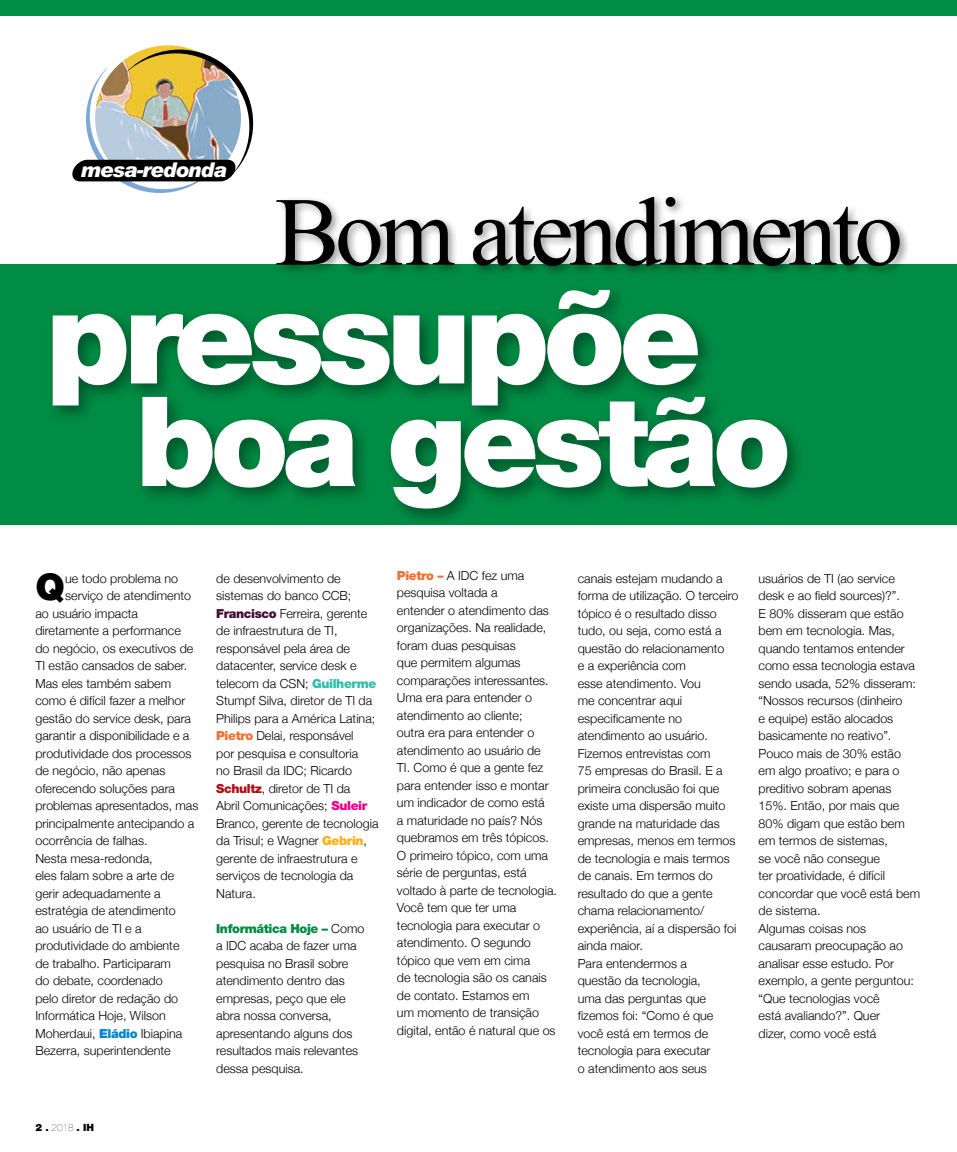
<style>
.page{position:relative;width:957px;height:1152px;background:#fff}
.page>*{position:absolute;margin:0;border:0;box-sizing:border-box;transform-origin:0 0}
.t1{font:900 131px "Helvetica Neue LT Std";letter-spacing:-.05em;color:#fff}
.t2{font:900 124.75px "Helvetica Neue LT Std";letter-spacing:-.05em;color:#fff}
.t3{font:97.5px "Times New Roman";letter-spacing:-.05em;color:#000}
.t4{font:900 37px "Helvetica Neue LT Std";color:#000}
.t5{font:italic 900 20.38px "Arial";letter-spacing:-.05em;color:#fff}
.t6{font:300 12.5px/17.5px "Helvetica Neue";color:#000}
.t7{font:900 12.5px "Helvetica Neue LT Std";letter-spacing:-.03em;color:#008c44}
.t8{font:900 10px "Helvetica Neue LT Std";color:#000}
.s1{font-family:"Helvetica Neue LT Std";font-weight:900;color:#0085cb}
.s2{font-family:"Helvetica Neue LT Std";font-weight:900;color:#460c36}
.s3{font-family:"Helvetica Neue LT Std";font-weight:900;color:#32bcad}
.s4{font-family:"Helvetica Neue LT Std";font-weight:900;color:#f37032}
.s5{font-family:"Helvetica Neue LT Std";font-weight:900;color:#b11116}
.s6{font-family:"Helvetica Neue LT Std";font-weight:900;color:#ec008c}
.s7{font-family:"Helvetica Neue LT Std";font-weight:900;color:#fcaf17}
.s8{font-family:"Helvetica Neue";font-weight:300;color:#000}
.s9{font-weight:200}
</style>
<div class="page">
<div style="left:0;top:265px;width:957px;height:260px;background:#008c44"></div>
<img style="left:72px;top:45px;width:181px;height:148px">
<div style="left:273px;top:193px;width:638px;height:84px;background:#000;opacity:.4"></div>
<div style="left:46px;top:283px;width:759px;height:245px;background:#000;opacity:.4"></div>
<div style="left:0;top:0;width:957px;height:15px;background:#008c44"></div>
<h3 class="t5" style="left:81px;top:157px;width:147px">mesa-redonda</h3>
<h3 class="t3" style="left:275px;top:166px;width:630px">Bom atendimento</h3>
<h1 class="t1" style="left:46px;top:258px;width:657px">pressupõe</h1>
<h2 class="t2" style="left:136px;top:367px;width:657px">boa gestão</h2>
<h3 class="t4" style="left:35px;top:565px;width:31px">Q</h3>
<p class="t6" style="left:65px;top:568px;width:114px">ue todo problema no</p>
<p class="t6" style="left:65px;top:586px;width:127px">serviço de atendimento</p>
<p class="t6" style="left:35px;top:603px;width:104px">ao usuário impacta</p>
<p class="t6" style="left:35px;top:621px;width:147px">diretamente a performance</p>
<p class="t6" style="left:35px;top:638px;width:159px">do negócio, os executivos de</p>
<p class="t6" style="left:35px;top:656px;width:153px">TI estão cansados de saber.</p>
<p class="t6" style="left:35px;top:673px;width:137px">Mas eles também sabem</p>
<p class="t6" style="left:35px;top:691px;width:152px">como é difícil fazer a melhor</p>
<p class="t6" style="left:35px;top:708px;width:157px">gestão do service desk, para</p>
<p class="t6" style="left:35px;top:726px;width:155px">garantir a disponibilidade e a</p>
<p class="t6" style="left:35px;top:743px;width:158px">produtividade dos processos</p>
<p class="t6" style="left:35px;top:761px;width:131px">de negócio, não apenas</p>
<p class="t6" style="left:35px;top:778px;width:141px">oferecendo soluções para</p>
<p class="t6" style="left:35px;top:796px;width:164px">problemas apresentados, mas</p>
<p class="t6" style="left:35px;top:813px;width:160px">principalmente antecipando a</p>
<p class="t6" style="left:35px;top:831px;width:114px">ocorrência de falhas.</p>
<p class="t6" style="left:35px;top:848px;width:119px">Nesta mesa-redonda,</p>
<p class="t6" style="left:35px;top:866px;width:140px">eles falam sobre a arte de</p>
<p class="t6" style="left:35px;top:883px;width:127px">gerir adequadamente a</p>
<p class="t6" style="left:35px;top:901px;width:142px">estratégia de atendimento</p>
<p class="t6" style="left:35px;top:918px;width:108px">ao usuário de TI e a</p>
<p class="t6" style="left:35px;top:936px;width:146px">produtividade do ambiente</p>
<p class="t6" style="left:35px;top:953px;width:137px">de trabalho. Participaram</p>
<p class="t6" style="left:35px;top:971px;width:129px">do debate, coordenado</p>
<p class="t6" style="left:35px;top:988px;width:144px">pelo diretor de redação do</p>
<p class="t6" style="left:35px;top:1006px;width:132px">Informática Hoje, Wilson</p>
<p class="t6" style="left:35px;top:1023px;width:148px">Moherdaui, <span class="s1">Eládio</span> Ibiapina</p>
<p class="t6" style="left:35px;top:1041px;width:137px">Bezerra, superintendente</p>
<p class="t6" style="left:216px;top:568px;width:164px">de desenvolvimento de sistemas do banco CCB;<br><span class="s2">Francisco</span> Ferreira, gerente de infraestrutura de TI, responsável pela área de datacenter, service desk e telecom da CSN; <span class="s3">Guilherme<br></span>Stumpf Silva, diretor de TI da<br>Philips para a América Latina;<br><span class="s4">Pietro</span> Delai, responsável<br>por pesquisa e consultoria<br>no Brasil da IDC; Ricardo<br><span class="s5">Schultz</span>, diretor de TI da<br>Abril Comunicações; <span class="s6">Suleir<br></span>Branco, gerente de tecnologia da Trisul; e Wagner <span class="s7">Gebrin</span>, gerente de infraestrutura e serviços de tecnologia da<br>Natura.</p>
<p class="t7" style="left:216px;top:921px;width:150px">Informática Hoje – <span class="s8">Como</span></p>
<p class="t6" style="left:216px;top:936px;width:143px">a IDC acaba de fazer uma pesquisa no Brasil sobre atendimento dentro das empresas, peço que ele abra nossa conversa, apresentando alguns dos resultados mais relevantes dessa pesquisa.</p>
<p class="t6" style="left:397px;top:565px;width:162px"><span class="s4">Pietro –</span> A IDC fez uma pesquisa voltada a<br>entender o atendimento das organizações. Na realidade, foram duas pesquisas<br>que permitem algumas comparações interessantes.<br>Uma era para entender o atendimento ao cliente;<br>outra era para entender o atendimento ao usuário de<br>TI. Como é que a gente fez para entender isso e montar um indicador de como está<br>a maturidade no país? Nós quebramos em três tópicos.<br>O primeiro tópico, com uma série de perguntas, está voltado à parte de tecnologia.<br>Você tem que ter uma tecnologia para executar o atendimento. O segundo tópico que vem em cima<br>de tecnologia são os canais de contato. Estamos em<br>um momento de transição digital, então é natural que os</p>
<p class="t6" style="left:578px;top:568px;width:162px">canais estejam mudando a forma de utilização. O terceiro tópico é o resultado disso tudo, ou seja, como está a questão do relacionamento<br>e a experiência com<br>esse atendimento. Vou<br>me concentrar aqui especificamente no atendimento ao usuário.<br>Fizemos entrevistas com<br>75 empresas do Brasil. E a primeira conclusão foi que existe uma dispersão muito grande na maturidade das empresas, menos em termos de tecnologia e mais termos de canais. Em termos do resultado do que a gente chama relacionamento/ experiência, aí a dispersão foi ainda maior.<br>Para entendermos a<br>questão da tecnologia,<br>uma das perguntas que fizemos foi: “Como é que você está em termos de tecnologia para executar<br>o atendimento aos seus</p>
<p class="t8" style="left:35px;top:1122px;width:60px">2 . <span class="s9">2018</span> . IH</p>
<p class="t6" style="left:758px;top:568px;width:163px">usuários de TI (ao service desk e ao field sources)?”.<br>E 80% disseram que estão bem em tecnologia. Mas, quando tentamos entender como essa tecnologia estava sendo usada, 52% disseram: “Nossos recursos (dinheiro<br>e equipe) estão alocados basicamente no reativo”.<br>Pouco mais de 30% estão em algo proativo; e para o preditivo sobram apenas<br>15%. Então, por mais que<br>80% digam que estão bem em termos de sistemas,<br>se você não consegue<br>ter proatividade, é difícil concordar que você está bem de sistema.<br>Algumas coisas nos causaram preocupação ao analisar esse estudo. Por exemplo, a gente perguntou: “Que tecnologias você<br>está avaliando?”. Quer<br>dizer, como você está</p>
</div>
